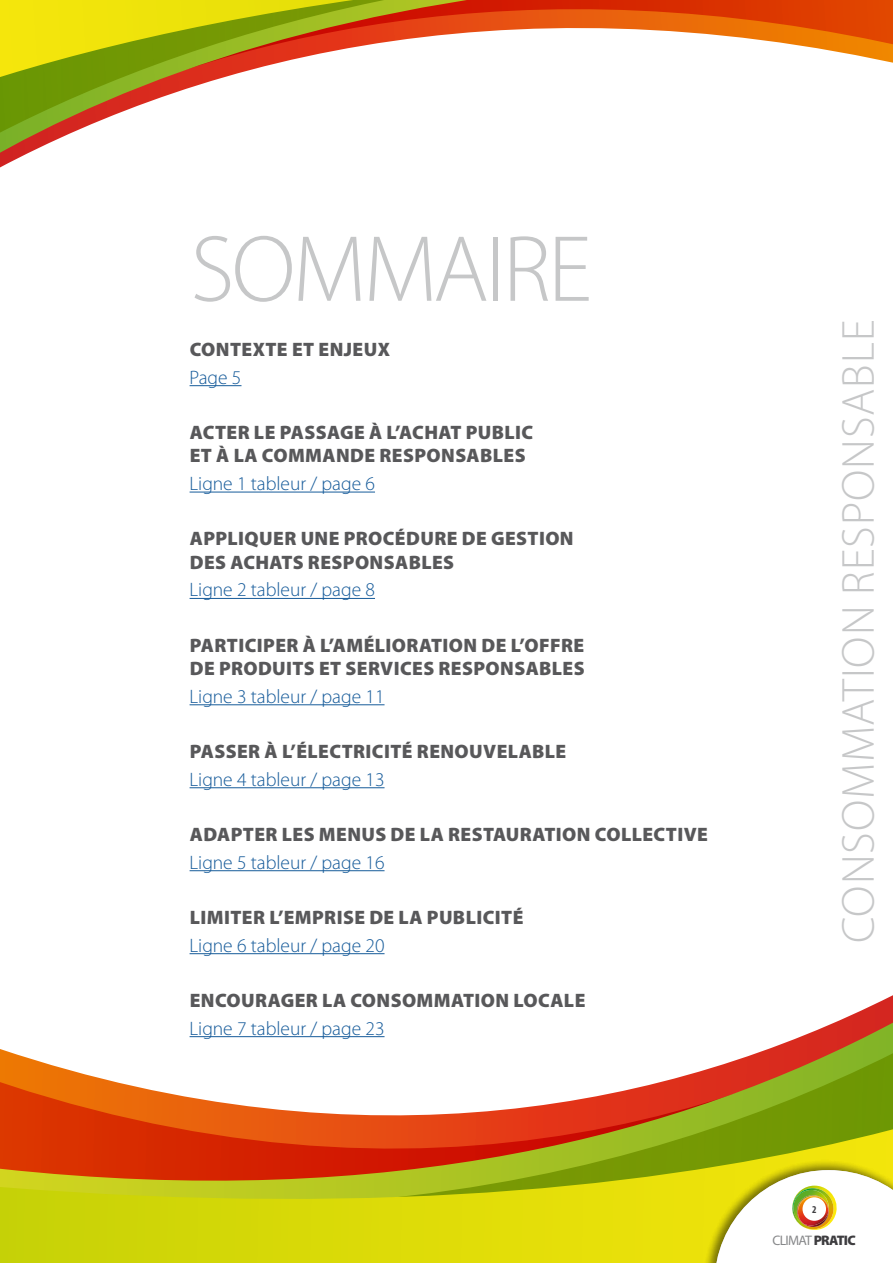
<style>
.page{position:relative;width:893px;height:1263px;background:#fff}
.page>*{position:absolute;margin:0;border:0;box-sizing:border-box;transform-origin:0 0}
.t1{font:300 94.8px "Myriad Pro";letter-spacing:-.03em;color:#c6c7c8}
.t2{font:300 46.5px "Myriad Pro";letter-spacing:.02em;color:#c6c7c8}
.t3{font:900 19.5px/23.4px "Myriad Pro";letter-spacing:.02em;color:#58585a}
.t4{font:300 19.5px "Myriad Pro";color:#165b9a}
.t5{font:13.8px "Myriad Pro";letter-spacing:-.05em;color:#87888a}
.t6{font:700 condensed 10.5px "Myriad Pro";color:#3e3d40}
.s1{font-weight:900;color:#3e3d40}
</style>
<div class="page">
<svg style="left:0;top:0;width:893px;height:168px"></svg>
<svg style="left:0;top:0;width:537px;height:84px"></svg>
<svg style="left:0;top:953px;width:893px;height:176px"></svg>
<svg style="left:0;top:1129px;width:893px;height:134px;background:#cba70a"></svg>
<hr style="left:190px;top:385px;width:51px;height:1px;background:#165b9a">
<hr style="left:190px;top:492px;width:185px;height:1px;background:#165b9a">
<hr style="left:190px;top:598px;width:185px;height:1px;background:#165b9a">
<hr style="left:190px;top:704px;width:195px;height:1px;background:#165b9a">
<hr style="left:190px;top:787px;width:195px;height:1px;background:#165b9a">
<hr style="left:190px;top:870px;width:195px;height:1px;background:#165b9a">
<hr style="left:190px;top:953px;width:195px;height:1px;background:#165b9a">
<hr style="left:190px;top:1036px;width:195px;height:1px;background:#165b9a">
<div style="left:703px;top:1159px;width:190px;height:104px;background:#000;opacity:.3"></div>
<svg style="left:714px;top:1170px;width:179px;height:93px"></svg>
<div style="left:806px;top:1201px;width:16px;height:16px;background:#fff"></div>
<h1 class="t1" style="left:191px;top:217px;width:403px">SOMMAIRE</h1>
<p class="t3" style="left:190px;top:338px;width:202px">CONTEXTE ET ENJEUX</p>
<p class="t4" style="left:190px;top:366px;width:53px">Page 5</p>
<p class="t3" style="left:190px;top:421px;width:345px">ACTER LE PASSAGE À L’ACHAT PUBLIC<br>ET À LA COMMANDE RESPONSABLES</p>
<p class="t4" style="left:190px;top:473px;width:187px">Ligne 1 tableur / page 6</p>
<p class="t3" style="left:190px;top:527px;width:385px">APPLIQUER UNE PROCÉDURE DE GESTION<br>DES ACHATS RESPONSABLES</p>
<p class="t4" style="left:190px;top:579px;width:187px">Ligne 2 tableur / page 8</p>
<p class="t3" style="left:190px;top:634px;width:396px">PARTICIPER À L’AMÉLIORATION DE L’OFFRE<br>DE PRODUITS ET SERVICES RESPONSABLES</p>
<p class="t4" style="left:190px;top:686px;width:196px">Ligne 3 tableur / page 11</p>
<p class="t3" style="left:190px;top:740px;width:378px">PASSER À L’ÉLECTRICITÉ RENOUVELABLE</p>
<p class="t4" style="left:190px;top:768px;width:196px">Ligne 4 tableur / page 13</p>
<p class="t3" style="left:190px;top:823px;width:520px">ADAPTER LES MENUS DE LA RESTAURATION COLLECTIVE</p>
<p class="t4" style="left:190px;top:851px;width:196px">Ligne 5 tableur / page 16</p>
<p class="t3" style="left:190px;top:906px;width:335px">LIMITER L’EMPRISE DE LA PUBLICITÉ</p>
<p class="t4" style="left:190px;top:934px;width:196px">Ligne 6 tableur / page 20</p>
<p class="t3" style="left:190px;top:989px;width:397px">ENCOURAGER LA CONSOMMATION LOCALE</p>
<p class="t4" style="left:190px;top:1017px;width:196px">Ligne 7 tableur / page 23</p>
<h2 class="t2" style="left:833px;top:943px;width:625px;rotate:-90deg">CONSOMMATION RESPONSABLE</h2>
<p class="t6" style="left:812px;top:1203px;width:6px">2</p>
<p class="t5" style="left:772px;top:1232px;width:85px">CLIMAT <span class="s1">PRATIC</span></p>
</div>
